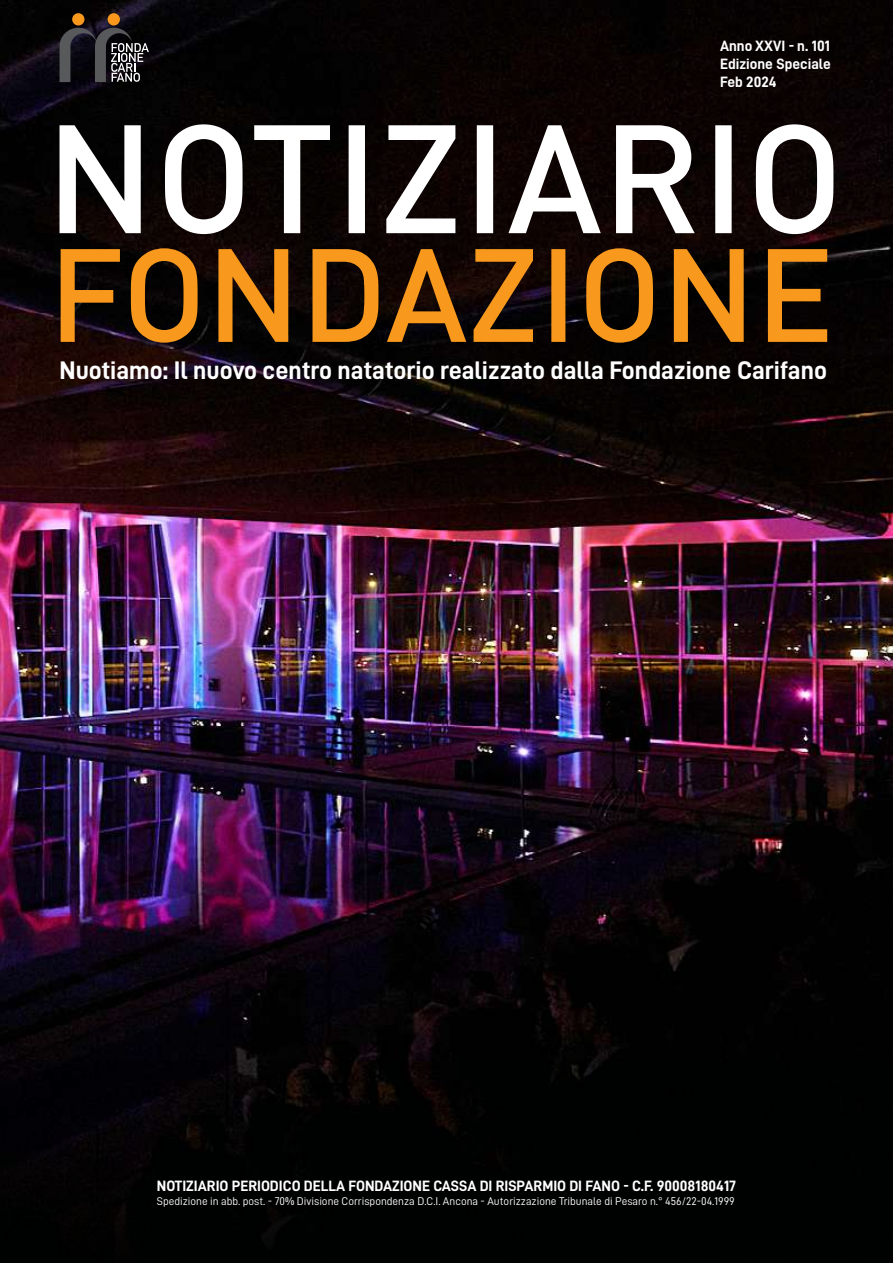
<style>
.page{position:relative;width:893px;height:1263px;background:#fff}
.page>*{position:absolute;margin:0;border:0;box-sizing:border-box;transform-origin:0 0}
.t1{font:25.5px "D DIN Bold";color:#fff}
.t2{font:15px/18px "D DIN Bold";color:#fff;text-align:justify}
.t3{font:11.25px "D DIN";color:#fff}
</style>
<div class="page">
<img style="left:0;top:0;width:893px;height:1061px">
<div style="left:0;top:1061px;width:893px;height:202px;background:#000101"></div>
<svg style="left:60px;top:124px;width:773px;height:110px;fill:#100605"></svg>
<svg style="left:61px;top:248px;width:766px;height:95px;background:#683f0e"></svg>
<div style="left:72px;top:13px;width:12px;height:12px;background:#f8991d;border-radius:50%"></div>
<div style="left:108px;top:13px;width:12px;height:12px;background:#f8991d;border-radius:50%"></div>
<svg style="left:60px;top:28px;width:89px;height:54px;background:#363539"></svg>
<p class="t2" style="left:720px;top:36px;width:112px">Anno XXVI - n. 101<br>Edizione Speciale Feb 2024</p>
<h1 class="t1" style="left:60px;top:356px;width:769px">Nuotiamo: Il nuovo centro natatorio realizzato dalla Fondazione Carifano</h1>
<p class="t2" style="left:157px;top:1177px;width:581px">NOTIZIARIO PERIODICO DELLA FONDAZIONE CASSA DI RISPARMIO DI FANO - C.F. 90008180417</p>
<p class="t3" style="left:157px;top:1195px;width:579px">Spedizione in abb. post. - 70% Divisione Corrispondenza D.C.I. Ancona - Autorizzazione Tribunale di Pesaro n.° 456/22-04.1999</p>
</div>
